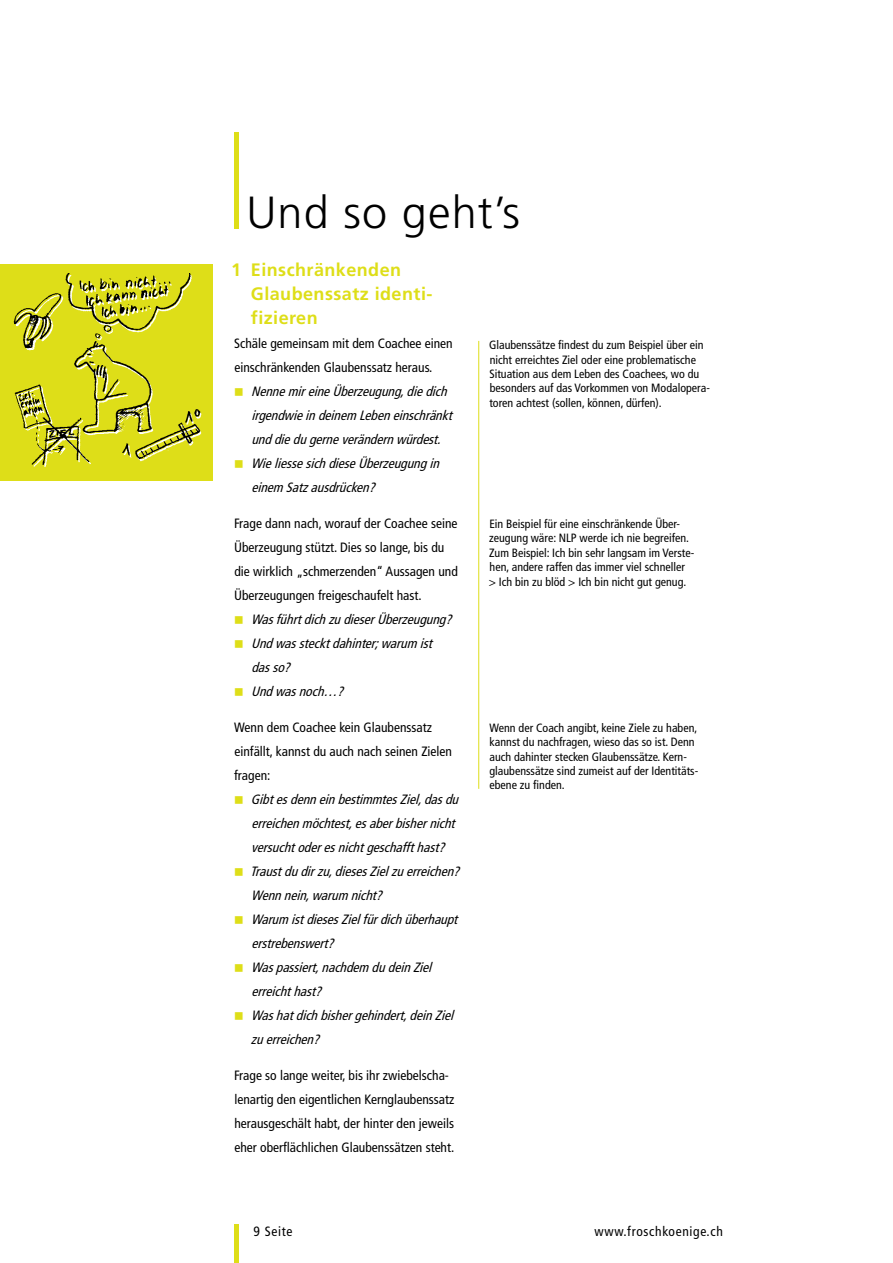
<style>
.page{position:relative;width:893px;height:1263px;background:#fff}
.page>*{position:absolute;margin:0;border:0;box-sizing:border-box;transform-origin:0 0}
.t1{font:300 45px "Frutiger LT Std";letter-spacing:.025em;color:#000}
.t2{font:700 18px/24px "Frutiger LT Std";letter-spacing:.025em;color:#dede18}
.t3{font:italic condensed 13.5px/24px "Frutiger";color:#000}
.t4{font:condensed 13.5px/24px "Frutiger LT Std";color:#000}
.t5{font:condensed 13.5px "Frutiger LT Std";letter-spacing:.05em;color:#000}
.t6{font:condensed 12px/14.4px "Frutiger LT Std";color:#000}
</style>
<div class="page">
<div style="left:234px;top:1224px;width:5px;height:39px;background:#dede18"></div>
<div style="left:234px;top:132px;width:5px;height:96px;background:#dede18"></div>
<div style="left:0;top:264px;width:212px;height:216px;background:#dede18"></div>
<hr style="left:478px;top:341px;width:1px;height:448px;background:#dede18">
<img style="left:13px;top:274px;width:189px;height:193px">
<h1 class="t1" style="left:246px;top:187px;width:275px">Und so geht’s</h1>
<h2 class="t2" style="left:251px;top:258px;width:183px;text-indent:-20px">1 Einschränkenden<br>Glaubenssatz identi&shy;fizieren</h2>
<p class="t4" style="left:234px;top:331px;width:220px">Schäle gemeinsam mit dem Coachee einen einschränkenden Glaubenssatz heraus.</p>
<p class="t3" style="left:251px;top:379px;width:206px">NennemireineÜberzeugung,diedich irgendwieindeinem Lebeneinschränkt unddiedugerneverändernwürdest.<br>WieliessesichdieseÜberzeugungin einem Satzausdrücken?</p>
<p class="t4" style="left:234px;top:511px;width:225px">Frage dann nach, worauf der Coachee seine Überzeugung stützt. Dies so lange, bis du die wirklich „schmerzenden“ Aussagen und Überzeugungen freigeschaufelt hast.</p>
<p class="t3" style="left:251px;top:607px;width:206px">WasführtdichzudieserÜberzeugung?<br>Undwasstecktdahinter;warum ist dasso?<br>Undwasnoch…?</p>
<p class="t4" style="left:234px;top:715px;width:219px">Wenn dem Coachee kein Glaubenssatz einfällt, kannst du auch nach seinen Zielen fragen:</p>
<p class="t3" style="left:250px;top:787px;width:215px">GibtesdenneinbestimmtesZiel,dasdu erreichenmöchtest,esaberbishernicht versuchtoderesnichtgeschaffthast?<br>Traustdudirzu,diesesZielzuerreichen?<br>Wennnein,warum nicht?<br>Warum istdiesesZielfürdichüberhaupt erstrebenswert?<br>Waspassiert,nachdem dudeinZiel erreichthast?<br>Washatdichbishergehindert,deinZiel zuerreichen?</p>
<p class="t4" style="left:234px;top:1063px;width:222px">Frage so lange weiter, bis ihr zwiebelscha&shy;lenartig den eigentlichen Kernglaubenssatz herausgeschält habt, der hinter den jeweils eher oberflächlichen Glaubenssätzen steht.</p>
<p class="t6" style="left:489px;top:338px;width:222px">Glaubenssätze findest du zum Beispiel über ein nicht erreichtes Ziel oder eine problematische Situation aus dem Leben des Coachees, wo du besonders auf das Vorkommen von Modalopera&shy;toren achtest (sollen, können, dürfen).</p>
<p class="t6" style="left:489px;top:517px;width:207px">Ein Beispiel für eine einschränkende Über&shy;zeugung wäre: NLP werde ich nie begreifen.<br>Zum Beispiel: Ich bin sehr langsam im Verste&shy;hen, andere raffen das immer viel schneller &gt; Ich bin zu blöd &gt; Ich bin nicht gut genug.</p>
<p class="t6" style="left:489px;top:720px;width:210px">Wenn der Coach angibt, keine Ziele zu haben, kannst du nachfragen, wieso das so ist. Denn auch dahinter stecken Glaubenssätze. Kern&shy;glaubenssätze sind zumeist auf der Identitäts&shy;ebene zu finden.</p>
<p class="t4" style="left:254px;top:1219px;width:40px">9 Seite</p>
<p class="t5" style="left:595px;top:1223px;width:130px">www.froschkoenige.ch</p>
</div>
